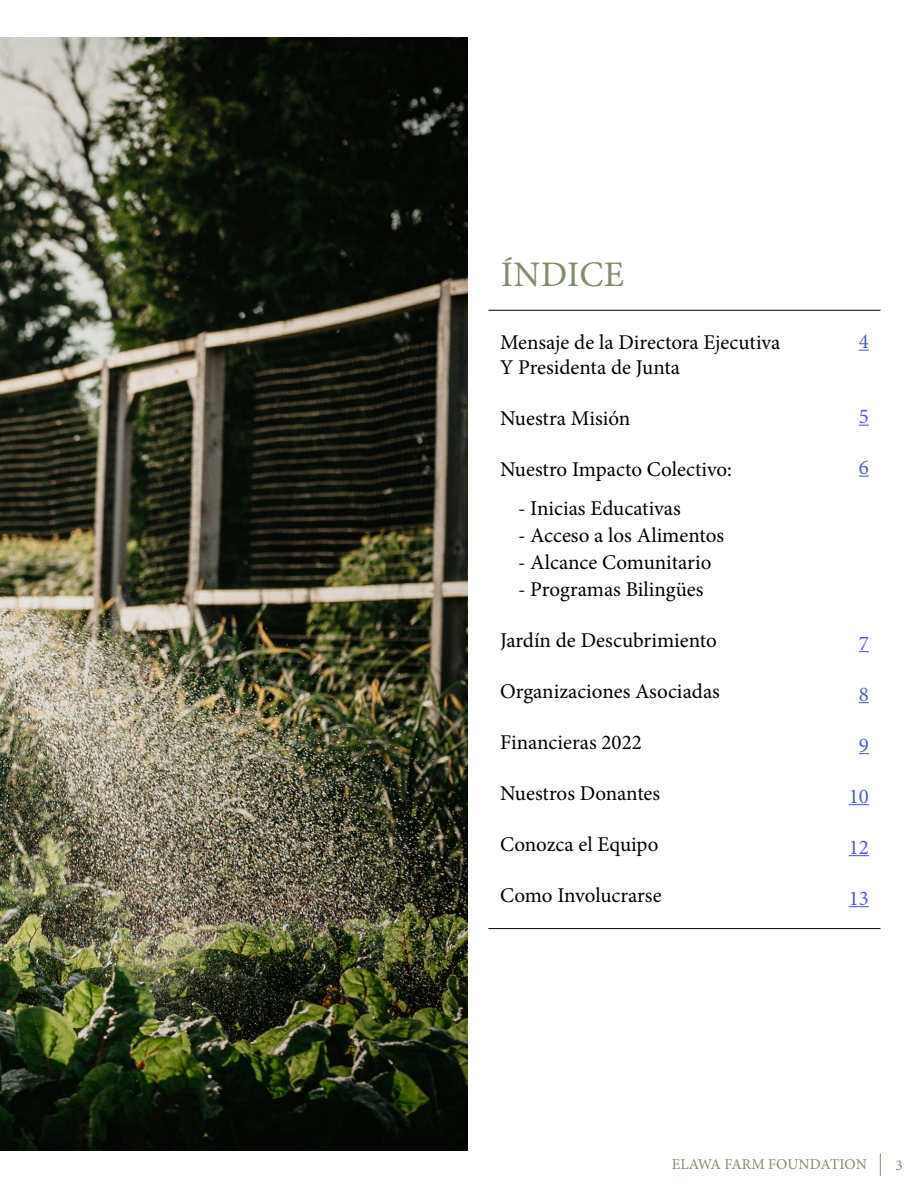
<style>
.page{position:relative;width:918px;height:1188px;background:#fff}
.page>*{position:absolute;margin:0;border:0;box-sizing:border-box;transform-origin:0 0}
.t1{font:36px "Minion Pro";letter-spacing:.01em;color:#828d6a}
.t2{font:21px "Minion Pro";color:#000}
.t3{font:21px "Minion Pro";color:#4f5cd6}
.t4{font:15px "Minion Pro";letter-spacing:.005em;color:#828d6a}
</style>
<div class="page">
<svg style="left:880px;top:1154px;width:1px;height:22px"></svg>
<img style="left:0;top:38px;width:468px;height:1112px">
<hr style="left:488px;top:928px;width:392px;height:1px;background:#000">
<hr style="left:488px;top:310px;width:392px;height:1px;background:#000">
<svg style="left:849px;top:804px;width:20px;height:1px"></svg>
<svg style="left:849px;top:855px;width:20px;height:1px"></svg>
<svg style="left:849px;top:906px;width:20px;height:1px"></svg>
<p class="t1" style="left:501px;top:251px;width:125px">ÍNDICE</p>
<p class="t2" style="left:500px;top:328px;width:282px">Mensaje de la Directora Ejecutiva</p>
<p class="t2" style="left:500px;top:353px;width:182px">Y Presidenta de Junta</p>
<p class="t2" style="left:500px;top:404px;width:132px">Nuestra Misión</p>
<p class="t2" style="left:500px;top:455px;width:234px">Nuestro Impacto Colectivo:</p>
<p class="t2" style="left:518px;top:494px;width:164px">- Inicias Educativas</p>
<p class="t2" style="left:518px;top:521px;width:208px">- Acceso a los Alimentos</p>
<p class="t2" style="left:518px;top:548px;width:195px">- Alcance Comunitario</p>
<p class="t2" style="left:518px;top:575px;width:187px">- Programas Bilingües</p>
<p class="t2" style="left:500px;top:626px;width:218px">Jardín de Descubrimiento</p>
<p class="t2" style="left:500px;top:677px;width:221px">Organizaciones Asociadas</p>
<p class="t2" style="left:500px;top:728px;width:143px">Financieras 2022</p>
<p class="t2" style="left:500px;top:779px;width:162px">Nuestros Donantes</p>
<p class="t2" style="left:500px;top:830px;width:160px">Conozca el Equipo</p>
<p class="t2" style="left:500px;top:881px;width:163px">Como Involucrarse</p>
<p class="t3" style="left:859px;top:327px;width:12px">4</p>
<p class="t3" style="left:859px;top:402px;width:12px">5</p>
<p class="t3" style="left:859px;top:453px;width:12px">6</p>
<p class="t3" style="left:859px;top:629px;width:12px">7</p>
<p class="t3" style="left:859px;top:680px;width:12px">8</p>
<p class="t3" style="left:859px;top:731px;width:12px">9</p>
<p class="t3" style="left:849px;top:782px;width:22px">10</p>
<p class="t3" style="left:849px;top:833px;width:22px">12</p>
<p class="t3" style="left:849px;top:884px;width:22px">13</p>
<p class="t4" style="left:672px;top:1155px;width:197px">ELAWA FARM FOUNDATION</p>
<p class="t4" style="left:896px;top:1155px;width:9px">3</p>
</div>
